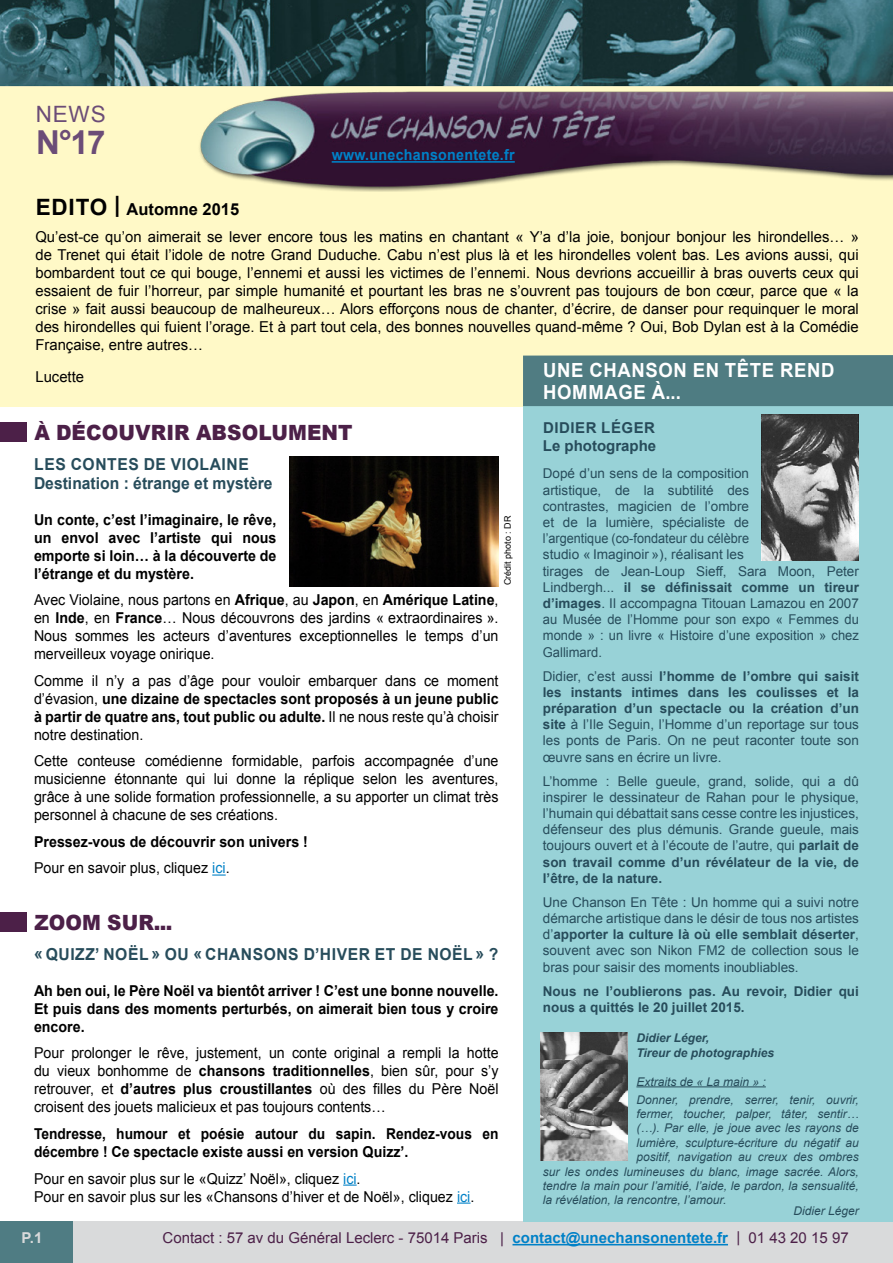
<style>
.page{position:relative;width:893px;height:1263px;background:#fff}
.page>*{position:absolute;margin:0;border:0;box-sizing:border-box;transform-origin:0 0}
.t1{font:700 33px "Arial";color:#6b4c77}
.t2{font:22.5px "Arial";color:#6b4c77}
.t3{font:900 21px "Arial";letter-spacing:.005em;color:#4c2048;scale:.95 1}
.t4{font:700 19.5px/22.5px "Arial";letter-spacing:.035em;color:#fff;scale:.95 1}
.t5{font:700 16.5px/19.8px "Arial";color:#274c5b;scale:.95 1}
.t6{font:700 16.5px "Arial";letter-spacing:.035em;color:#274c5b;scale:.95 1}
.t7{font:700 16.5px "Arial";color:#000}
.t8{font:15px/18px "Arial";color:#000;text-align:justify;scale:.95 1}
.t9{font:15px/18px "Arial";color:#000;text-align:justify}
.t10{font:700 15px/18px "Arial";color:#000;text-align:justify;scale:.95 1}
.t11{font:700 15px/18px "Arial";color:#000;scale:.92 1}
.t12{font:15px "Arial";color:#4c2048}
.t13{font:700 15px/18px "Arial";color:#274c5b;text-align:right}
.t14{font:700 15px "Arial";letter-spacing:.02em;color:#0081c7;scale:.95 1}
.t15{font:700 15px "Arial";color:#d9dadb}
.t16{font:13.5px/16.2px "Arial";color:#274c5b;text-align:justify}
.t17{font:700 13.5px/16.2px "Arial";color:#274c5b}
.t18{font:italic 12px/18px "Arial";color:#274c5b}
.t19{font:italic 700 12px/14.4px "Arial";color:#274c5b}
.t20{font:9px "Arial";color:#000}
.s1{font-size:22.5px}
.s2{font-weight:700}
.s3{font-weight:400}
.s4{font-weight:400;color:#0081c7}
.s5{color:#0081c7}
.s6{font-weight:700;color:#0081c7}
</style>
<div class="page">
<div style="left:0;top:66px;width:893px;height:340px;background:#fff9c7"></div>
<img style="left:0;top:0;width:893px;height:192px">
<div style="left:0;top:1221px;width:893px;height:42px;background:#d9dadb"></div>
<div style="left:0;top:1221px;width:72px;height:42px;background:#4e7b82"></div>
<hr style="left:332px;top:161px;width:183px;height:2px;background:#0081c7">
<hr style="left:512px;top:1244px;width:216px;height:1px;background:#0081c7">
<div style="left:0;top:422px;width:27px;height:19px;background:#4c2048"></div>
<div style="left:0;top:912px;width:27px;height:19px;background:#4c2048"></div>
<div style="left:523px;top:379px;width:370px;height:842px;background:#97d2d7"></div>
<div style="left:523px;top:355px;width:370px;height:51px;background:#4e7c82"></div>
<hr style="left:636px;top:1086px;width:130px;height:1px;background:#274c5b">
<img style="left:762px;top:415px;width:97px;height:145px">
<img style="left:541px;top:1032px;width:87px;height:129px">
<svg style="left:212px;top:874px;width:14px;height:1px"></svg>
<svg style="left:343px;top:1184px;width:14px;height:1px"></svg>
<svg style="left:457px;top:1202px;width:13px;height:1px"></svg>
<img style="left:289px;top:456px;width:210px;height:130px">
<h2 class="t2" style="left:36px;top:99px;width:71px">newS</h2>
<h1 class="t1" style="left:36px;top:119px;width:71px">n°17</h1>
<p class="t14" style="left:332px;top:144px;width:194px">www.unechansonentete.fr</p>
<p class="t7" style="left:36px;top:198px;width:205px"><span class="s1">EDITO </span><sup>|</sup> Automne 2015</p>
<p class="t9" style="left:35px;top:227px;width:825px">Qu’est-ce qu’on aimerait se lever encore tous les matins en chantant « Y’a d’la joie, bonjour bonjour les hirondelles… » de Trenet qui était l’idole de notre Grand Duduche. Cabu n’est plus là et les hirondelles volent bas. Les avions aussi, qui bombardent tout ce qui bouge, l’ennemi et aussi les victimes de l’ennemi. Nous devrions accueillir à bras ouverts ceux qui essaient de fuir l’horreur, par simple humanité et pourtant les bras ne s’ouvrent pas toujours de bon cœur, parce que « la crise » fait aussi beaucoup de malheureux… Alors efforçons nous de chanter, d’écrire, de danser pour requinquer le moral des hirondelles qui fuient l’orage. Et à part tout cela, des bonnes nouvelles quand-même ? Oui, Bob Dylan est à la Comédie Française, entre autres…</p>
<p class="t9" style="left:35px;top:368px;width:50px">Lucette</p>
<h3 class="t4" style="left:543px;top:359px;width:279px">UNE CHANSON EN TÊTE rend<br>Hommage à...</h3>
<p class="t13" style="left:543px;top:419px;width:20px">Didie</p>
<p class="t13" style="left:543px;top:419px;width:115px">r Léger<br>Le photographe</p>
<p class="t16" style="left:543px;top:465px;width:318px;text-align:left">Dopé d’un sens de la composition<br>artistique, de la subtilité des<br>contrastes, magicien de l’ombre<br>et de la lumière, spécialiste de<br>l’argentique (co-fondateur du célèbre<br>studio « Imaginoir »), réalisant les<br>tirages de Jean-Loup Sieff, Sara Moon, Peter Lindbergh... <span class="s2">il se définissait comme un tireur d’images</span>. Il accompagna Titouan Lamazou en 2007 au Musée de l’Homme pour son expo « Femmes du monde » : un livre « Histoire d’une exposition » chez Gallimard.</p>
<p class="t16" style="left:543px;top:668px;width:318px">Didier, c’est aussi <span class="s2">l’homme de l’ombre qui saisit les instants intimes dans les coulisses et la préparation d’un spectacle ou la création d’un site</span> à l’Ile Seguin, l’Homme d’un reportage sur tous les ponts de Paris. On ne peut raconter toute son œuvre sans en écrire un livre.</p>
<p class="t16" style="left:543px;top:773px;width:318px">L’homme : Belle gueule, grand, solide, qui a dû inspirer le dessinateur de Rahan pour le physique, l’humain qui débattait sans cesse contre les injustices, défenseur des plus démunis. Grande gueule, mais toujours ouvert et à l’écoute de l’autre, qui <span class="s2">parlait de son travail comme d’un révélateur de la vie, de l’être, de la nature.</span></p>
<p class="t16" style="left:543px;top:894px;width:318px">Une Chanson En Tête : Un homme qui a suivi notre démarche artistique dans le désir de tous nos artistes d’<span class="s2">apporter la culture là où elle semblait déserter</span>, souvent avec son Nikon FM2 de collection sous le bras pour saisir des moments inoubliables.</p>
<p class="t17" style="left:543px;top:983px;width:318px">Nous ne l’oublierons pas. Au revoir, Didier qui nous a quittés le 20 juillet 2015.</p>
<p class="t19" style="left:636px;top:1031px;width:139px">Didier Léger,<br>Tireur de photographies</p>
<p class="t18" style="left:636px;top:1072px;width:224px">Extraits de « La main » :<br>Donner, prendre, serrer, tenir, ouvrir,</p>
<p class="t18" style="left:636px;top:1105px;width:224px">fermer, toucher, palper, tâter, sentir…</p>
<p class="t18" style="left:636px;top:1119px;width:224px">(…). Par elle, je joue avec les rayons de</p>
<p class="t18" style="left:636px;top:1134px;width:224px">lumière, sculpture-écriture du négatif au</p>
<p class="t18" style="left:636px;top:1148px;width:224px">positif, navigation au creux des ombres</p>
<p class="t18" style="left:543px;top:1162px;width:318px">sur les ondes lumineuses du blanc, image sacrée. Alors,</p>
<p class="t18" style="left:543px;top:1177px;width:318px">tendre la main pour l’amitié, l’aide, le pardon, la sensualité,</p>
<p class="t18" style="left:543px;top:1191px;width:185px">la révélation, la rencontre, l’amour.</p>
<p class="t18" style="left:794px;top:1202px;width:67px">Didier Léger</p>
<h3 class="t3" style="left:34px;top:417px;width:336px">À DÉCOUVRIR ABSOLUMENT</h3>
<p class="t5" style="left:34px;top:454px;width:52px">Les contes</p>
<p class="t5" style="left:34px;top:454px;width:253px;text-indent:110px">de Violaine<br>Destination : étrange et mystère</p>
<p class="t10" style="left:34px;top:511px;width:257px">Un conte, c’est l’imaginaire, le rêve, un envol avec l’artiste qui nous emporte si loin… à la découverte de l’étrange et du mystère.</p>
<p class="t8" style="left:34px;top:591px;width:490px">Avec Violaine, nous partons en <span class="s2">Afrique</span>, au <span class="s2">Japon</span>, en <span class="s2">Amérique Latine</span>, en <span class="s2">Inde</span>, en <span class="s2">France</span>… Nous découvrons des jardins « extraordinaires ».<br>Nous sommes les acteurs d’aventures exceptionnelles le temps d’un merveilleux voyage onirique.</p>
<p class="t8" style="left:34px;top:671px;width:490px">Comme il n’y a pas d’âge pour vouloir embarquer dans ce moment d’évasion, <span class="s2">une dizaine de spectacles sont proposés à un jeune public à partir de quatre ans, tout public ou adulte.</span> Il ne nous reste qu’à choisir notre destination.</p>
<p class="t8" style="left:34px;top:752px;width:490px">Cette conteuse comédienne formidable, parfois accompagnée d’une musicienne étonnante qui lui donne la réplique selon les aventures, grâce à une solide formation professionnelle, a su apporter un climat très personnel à chacune de ses créations.</p>
<p class="t10" style="left:34px;top:828px;width:290px;line-height:26.5px">Pressez-vous de découvrir son univers !<br><span class="s3">Pour en savoir plus, cliquez</span> <span class="s4">ici</span><span class="s3">.</span></p>
<h3 class="t3" style="left:34px;top:908px;width:147px">ZOOM SUR...</h3>
<p class="t6" style="left:34px;top:943px;width:206px">« Quizz’ Noël » ou « Chansons</p>
<p class="t5" style="left:304px;top:945px;width:28px">d’hive</p>
<p class="t5" style="left:359px;top:945px;width:148px">r et de Noël »?</p>
<p class="t10" style="left:34px;top:982px;width:490px">Ah ben oui, le Père Noël va bientôt arriver ! C’est une bonne nouvelle.<br>Et puis dans des moments perturbés, on aimerait bien tous y croire encore.</p>
<p class="t8" style="left:34px;top:1044px;width:490px">Pour prolonger le rêve, justement, un conte original a rempli la hotte du vieux bonhomme de <span class="s2">chansons traditionnelles</span>, bien sûr, pour s’y retrouver, et <span class="s2">d’autres plus croustillantes</span> où des filles du Père Noël croisent des jouets malicieux et pas toujours contents…</p>
<p class="t11" style="left:34px;top:1125px;width:506px">Tendresse, humour et poésie autour du sapin. Rendez-vous en décembre ! Ce spectacle existe aussi en version Quizz’.</p>
<p class="t8" style="left:34px;top:1169px;width:465px">Pour en savoir plus sur le «Quizz’ Noël», cliquez <span class="s5">ici</span>.<br>Pour en savoir plus sur les «Chansons d’hiver et de Noël», cliquez <span class="s5">ici</span>.</p>
<p class="t20" style="left:501px;top:585px;width:71px;rotate:-90deg">Crédit photo : DR</p>
<p class="t15" style="left:22px;top:1227px;width:22px">p.1</p>
<p class="t12" style="left:163px;top:1227px;width:688px">Contact : 57 av du Général Leclerc - 75014 Paris | <span class="s6">contact@unechansonentete.fr</span> | 01 43 20 15 97</p>
</div>
